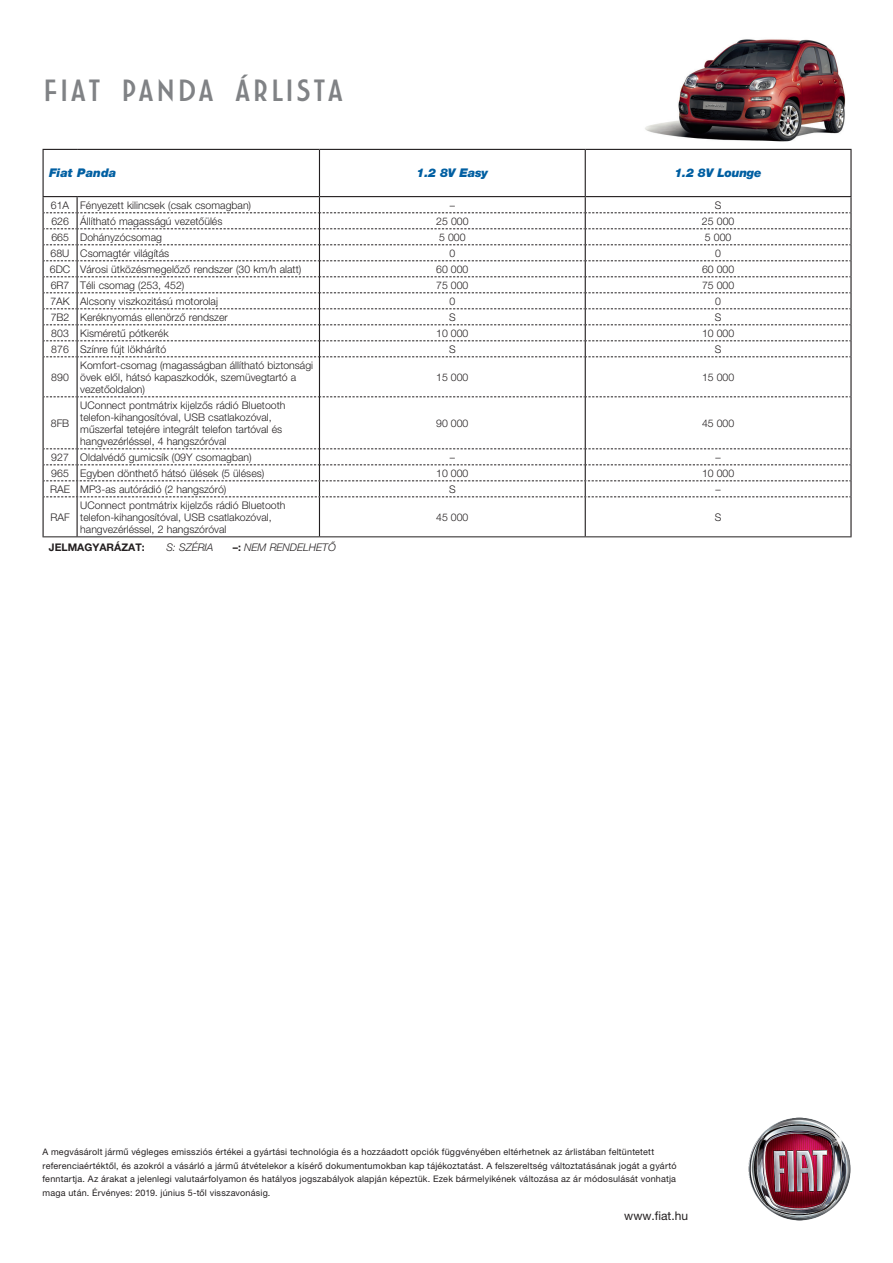
<style>
.page{position:relative;width:893px;height:1263px;background:#fff}
.page>*{position:absolute;margin:0;border:0;box-sizing:border-box;transform-origin:0 0}
.t1{font:33px "Fiat Advert 01 B";letter-spacing:.02em;color:#808285}
.t2{font:italic 900 12px "Helvetica Neue TS";letter-spacing:-.02em;color:#015fa2}
.t3{font:12px "Helvetica Neue TS";color:#231f20}
.t4{font:italic 900 12px "Helvetica Neue TS";color:#015fa2}
.t5{font:300 10.5px/12px "Helvetica Neue TS";color:#231f20}
.t6{font:italic 300 10.5px "Helvetica Neue TS";color:#231f20}
.t7{font:700 10.5px "Helvetica Neue TS";color:#231f20}
.t8{font:9px/13.5px "Helvetica Neue TS";letter-spacing:.02em;color:#231f20}
.s1{font-weight:700;font-style:normal}
</style>
<div class="page">
<img style="left:645px;top:39px;width:201px;height:103px">
<hr style="left:43px;top:196px;width:34px;height:1px;background:#231f20">
<hr style="left:77px;top:196px;width:242px;height:1px;background:#231f20">
<hr style="left:319px;top:196px;width:266px;height:1px;background:#231f20">
<hr style="left:585px;top:196px;width:267px;height:1px;background:#231f20">
<svg style="left:44px;top:396px;width:806px;height:1px"></svg>
<hr style="left:43px;top:149px;width:34px;height:1px;background:#231f20">
<hr style="left:43px;top:150px;width:1px;height:46px;background:#231f20">
<hr style="left:77px;top:149px;width:242px;height:1px;background:#231f20">
<hr style="left:319px;top:149px;width:266px;height:1px;background:#231f20">
<hr style="left:319px;top:150px;width:1px;height:46px;background:#231f20">
<hr style="left:585px;top:149px;width:267px;height:1px;background:#231f20">
<hr style="left:585px;top:150px;width:1px;height:46px;background:#231f20">
<hr style="left:850px;top:150px;width:2px;height:46px;background:#231f20">
<svg style="left:43px;top:197px;width:809px;height:160px"></svg>
<hr style="left:43px;top:357px;width:1px;height:40px;background:#231f20">
<hr style="left:77px;top:357px;width:1px;height:40px;background:#231f20">
<hr style="left:319px;top:357px;width:1px;height:40px;background:#231f20">
<hr style="left:585px;top:357px;width:1px;height:40px;background:#231f20">
<hr style="left:850px;top:357px;width:2px;height:40px;background:#231f20">
<hr style="left:43px;top:397px;width:1px;height:52px;background:#231f20">
<hr style="left:77px;top:397px;width:1px;height:52px;background:#231f20">
<hr style="left:319px;top:397px;width:1px;height:52px;background:#231f20">
<hr style="left:585px;top:397px;width:1px;height:52px;background:#231f20">
<hr style="left:850px;top:397px;width:2px;height:52px;background:#231f20">
<hr style="left:43px;top:497px;width:1px;height:39px;background:#231f20">
<hr style="left:77px;top:497px;width:1px;height:39px;background:#231f20">
<hr style="left:319px;top:497px;width:1px;height:39px;background:#231f20">
<hr style="left:585px;top:497px;width:1px;height:39px;background:#231f20">
<hr style="left:850px;top:497px;width:2px;height:39px;background:#231f20">
<hr style="left:43px;top:536px;width:34px;height:1px;background:#231f20">
<hr style="left:77px;top:536px;width:242px;height:1px;background:#231f20">
<hr style="left:319px;top:536px;width:266px;height:1px;background:#231f20">
<hr style="left:585px;top:536px;width:267px;height:1px;background:#231f20">
<svg style="left:43px;top:448px;width:809px;height:49px"></svg>
<img style="left:748px;top:1117px;width:103px;height:104px">
<h1 class="t1" style="left:43px;top:74px;width:303px">FIAT PANDA ÁRLISTA</h1>
<p class="t4" style="left:49px;top:166px;width:69px">Fiat Panda</p>
<p class="t2" style="left:417px;top:166px;width:73px">1.2 8V Easy</p>
<p class="t2" style="left:674px;top:166px;width:89px">1.2 8V Lounge</p>
<p class="t5" style="left:51px;top:199px;width:202px">61A Fényezett kilincsek (csak csomagban)</p>
<p class="t5" style="left:450px;top:199px;width:7px">–</p>
<p class="t5" style="left:715px;top:199px;width:8px">S</p>
<p class="t5" style="left:51px;top:215px;width:173px">626 Állítható magasságú vezetôülés</p>
<p class="t5" style="left:436px;top:215px;width:34px">25 000</p>
<p class="t5" style="left:702px;top:215px;width:34px">25 000</p>
<p class="t5" style="left:51px;top:231px;width:112px">665 Dohányzócsomag</p>
<p class="t5" style="left:439px;top:231px;width:28px">5 000</p>
<p class="t5" style="left:705px;top:231px;width:28px">5 000</p>
<p class="t5" style="left:51px;top:247px;width:120px">68U Csomagtér világítás</p>
<p class="t5" style="left:449px;top:247px;width:7px">0</p>
<p class="t5" style="left:715px;top:247px;width:7px">0</p>
<p class="t5" style="left:50px;top:263px;width:253px">6DC Városi ütközésmegelôzô rendszer (30 km/h alatt)</p>
<p class="t5" style="left:436px;top:263px;width:34px">60 000</p>
<p class="t5" style="left:702px;top:263px;width:34px">60 000</p>
<p class="t5" style="left:51px;top:279px;width:135px">6R7 Téli csomag (253, 452)</p>
<p class="t5" style="left:436px;top:279px;width:34px">75 000</p>
<p class="t5" style="left:702px;top:279px;width:34px">75 000</p>
<p class="t5" style="left:50px;top:295px;width:169px">7AK Alcsony viszkozitású motorolaj</p>
<p class="t5" style="left:449px;top:295px;width:7px">0</p>
<p class="t5" style="left:715px;top:295px;width:7px">0</p>
<p class="t5" style="left:51px;top:311px;width:179px">7B2 Keréknyomás ellenörző rendszer</p>
<p class="t5" style="left:449px;top:311px;width:8px">S</p>
<p class="t5" style="left:715px;top:311px;width:8px">S</p>
<p class="t5" style="left:51px;top:327px;width:119px">803 Kisméretû pótkerék</p>
<p class="t5" style="left:436px;top:327px;width:34px">10 000</p>
<p class="t5" style="left:702px;top:327px;width:34px">10 000</p>
<p class="t5" style="left:51px;top:343px;width:116px">876 Színre fújt lökhárító</p>
<p class="t5" style="left:449px;top:343px;width:8px">S</p>
<p class="t5" style="left:715px;top:343px;width:8px">S</p>
<p class="t5" style="left:51px;top:371px;width:19px">890</p>
<p class="t5" style="left:80px;top:359px;width:234px">Komfort-csomag (magasságban állítható biztonsági övek elôl, hátsó kapaszkodók, szemüvegtartó a vezetôoldalon)</p>
<p class="t5" style="left:436px;top:371px;width:34px">15 000</p>
<p class="t5" style="left:702px;top:371px;width:34px">15 000</p>
<p class="t5" style="left:51px;top:417px;width:20px">8FB</p>
<p class="t5" style="left:80px;top:399px;width:207px">UConnect pontmátrix kijelzős rádió Bluetooth telefon-kihangosítóval, USB csatlakozóval, műszerfal tetejére integrált telefon tartóval és hangvezérléssel, 4 hangszóróval</p>
<p class="t5" style="left:436px;top:417px;width:34px">90 000</p>
<p class="t5" style="left:702px;top:417px;width:34px">45 000</p>
<p class="t5" style="left:51px;top:451px;width:202px">927 Oldalvédô gumicsík (09Y csomagban)</p>
<p class="t5" style="left:450px;top:451px;width:7px">–</p>
<p class="t5" style="left:715px;top:451px;width:7px">–</p>
<p class="t5" style="left:51px;top:467px;width:215px">965 Egyben dönthetô hátsó ülések (5 üléses)</p>
<p class="t5" style="left:436px;top:467px;width:34px">10 000</p>
<p class="t5" style="left:702px;top:467px;width:34px">10 000</p>
<p class="t5" style="left:50px;top:483px;width:178px">RAE MP3-as autórádió (2 hangszóró)</p>
<p class="t5" style="left:449px;top:483px;width:8px">S</p>
<p class="t5" style="left:715px;top:483px;width:7px">–</p>
<p class="t5" style="left:50px;top:511px;width:21px">RAF</p>
<p class="t5" style="left:80px;top:499px;width:207px">UConnect pontmátrix kijelzős rádió Bluetooth telefon-kihangosítóval, USB csatlakozóval, hangvezérléssel, 2 hangszóróval</p>
<p class="t5" style="left:436px;top:511px;width:34px">45 000</p>
<p class="t5" style="left:715px;top:511px;width:8px">S</p>
<p class="t7" style="left:49px;top:541px;width:97px">JELMAGYARÁZAT:</p>
<p class="t6" style="left:166px;top:541px;width:49px">S: SZÉRIA</p>
<p class="t6" style="left:233px;top:541px;width:105px"><span class="s1">–:</span> NEM RENDELHETÔ</p>
<p class="t8" style="left:43px;top:1145px;width:635px">A megvásárolt jármű végleges emissziós értékei a gyártási technológia és a hozzáadott opciók függvényében eltérhetnek az árlistában feltüntetett referenciaértéktől, és azokról a vásárló a jármű átvételekor a kísérő dokumentumokban kap tájékoztatást. A felszereltség változtatásának jogát a gyártó fenntartja. Az árakat a jelenlegi valutaárfolyamon és hatályos jogszabályok alapján képeztük. Ezek bármelyikének változása az ár módosulását vonhatja maga után. Érvényes: 2019. június 5-től visszavonásig.</p>
<p class="t3" style="left:624px;top:1209px;width:65px">www.fiat.hu</p>
</div>
